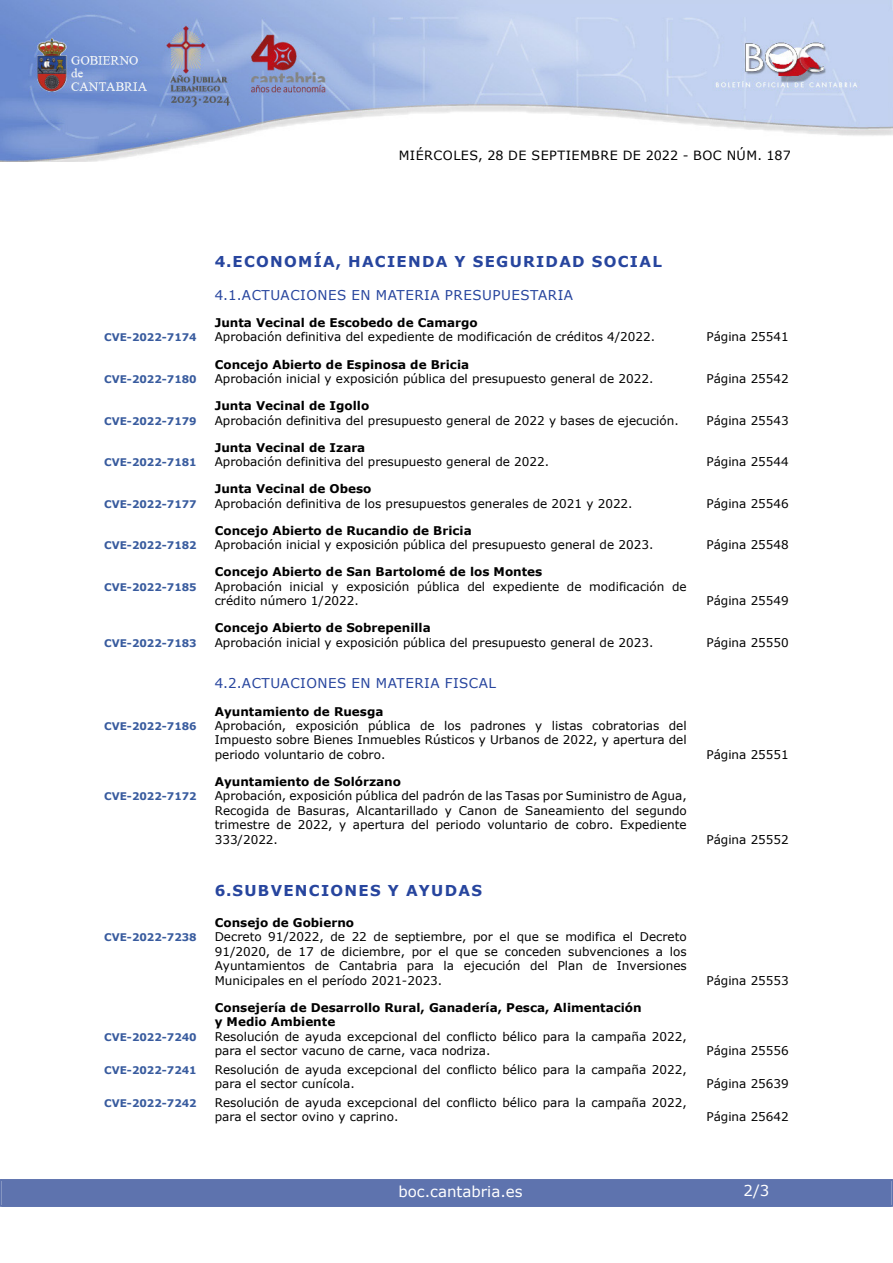
<style>
.page{position:relative;width:893px;height:1263px;background:#fff}
.page>*{position:absolute;margin:0;border:0;box-sizing:border-box;transform-origin:0 0}
.indice_1{font:700 15px "Verdana";letter-spacing:.085em;color:#27459e}
.t1{font:15px "Verdana";color:#fff}
.indice_2{font:13.5px "Verdana";letter-spacing:.035em;color:#27459e}
.t2{font:12.75px "Verdana";letter-spacing:.035em;color:#000}
.indice_4{font:12px/14.4px "Verdana";color:#000}
.indice_3{font:700 12px/14.4px "Verdana";color:#000}
.indice_4-2{font:700 10.5px "Verdana";color:#385b9e}
</style>
<div class="page">
<img style="left:0;top:0;width:893px;height:161px">
<div style="left:2px;top:1180px;width:889px;height:27px;background:#5e73ae"></div>
<div style="left:0;top:1179px;width:893px;height:28px;border:2px solid #5e73ae"></div>
<p class="t2" style="left:399px;top:147px;width:394px">MIÉRCOLES, 28 DE SEPTIEMBRE DE 2022 - BOC NÚM. 187</p>
<h2 class="indice_1" style="left:215px;top:251px;width:449px">4.ECONOMÍA, HACIENDA Y SEGURIDAD SOCIAL</h2>
<h3 class="indice_2" style="left:215px;top:286px;width:360px">4.1.ACTUACIONES EN MATERIA PRESUPUESTARIA</h3>
<h4 class="indice_3" style="left:215px;top:315px;width:265px">Junta Vecinal de Escobedo de Camargo</h4>
<p class="indice_4-2" style="left:104px;top:330px;width:94px">CVE-2022-7174</p>
<p class="indice_4" style="left:215px;top:330px;width:442px">Aprobación definitiva del expediente de modificación de créditos 4/2022.</p>
<p class="indice_4" style="left:706px;top:330px;width:84px">Página 25541</p>
<h4 class="indice_3" style="left:215px;top:357px;width:256px">Concejo Abierto de Espinosa de Bricia</h4>
<p class="indice_4-2" style="left:104px;top:372px;width:94px">CVE-2022-7180</p>
<p class="indice_4" style="left:215px;top:371px;width:440px">Aprobación inicial y exposición pública del presupuesto general de 2022.</p>
<p class="indice_4" style="left:706px;top:371px;width:84px">Página 25542</p>
<h4 class="indice_3" style="left:215px;top:398px;width:156px">Junta Vecinal de Igollo</h4>
<p class="indice_4-2" style="left:104px;top:413px;width:94px">CVE-2022-7179</p>
<p class="indice_4" style="left:215px;top:413px;width:466px">Aprobación definitiva del presupuesto general de 2022 y bases de ejecución.</p>
<p class="indice_4" style="left:706px;top:413px;width:84px">Página 25543</p>
<h4 class="indice_3" style="left:215px;top:440px;width:152px">Junta Vecinal de Izara</h4>
<p class="indice_4-2" style="left:104px;top:455px;width:94px">CVE-2022-7181</p>
<p class="indice_4" style="left:215px;top:454px;width:336px">Aprobación definitiva del presupuesto general de 2022.</p>
<p class="indice_4" style="left:706px;top:454px;width:84px">Página 25544</p>
<h4 class="indice_3" style="left:215px;top:481px;width:158px">Junta Vecinal de Obeso</h4>
<p class="indice_4-2" style="left:104px;top:496px;width:94px">CVE-2022-7177</p>
<p class="indice_4" style="left:215px;top:496px;width:419px">Aprobación definitiva de los presupuestos generales de 2021 y 2022.</p>
<p class="indice_4" style="left:706px;top:496px;width:84px">Página 25546</p>
<h4 class="indice_3" style="left:215px;top:523px;width:258px">Concejo Abierto de Rucandio de Bricia</h4>
<p class="indice_4-2" style="left:104px;top:538px;width:94px">CVE-2022-7182</p>
<p class="indice_4" style="left:215px;top:537px;width:440px">Aprobación inicial y exposición pública del presupuesto general de 2023.</p>
<p class="indice_4" style="left:706px;top:537px;width:84px">Página 25548</p>
<h4 class="indice_3" style="left:215px;top:564px;width:329px">Concejo Abierto de San Bartolomé de los Montes</h4>
<p class="indice_4-2" style="left:104px;top:579px;width:94px">CVE-2022-7185</p>
<p class="indice_4" style="left:215px;top:579px;width:473px">Aprobación inicial y exposición pública del expediente de modificación de crédito número 1/2022.</p>
<p class="indice_4" style="left:706px;top:593px;width:84px">Página 25549</p>
<h4 class="indice_3" style="left:215px;top:620px;width:218px">Concejo Abierto de Sobrepenilla</h4>
<p class="indice_4-2" style="left:104px;top:635px;width:94px">CVE-2022-7183</p>
<p class="indice_4" style="left:215px;top:635px;width:440px">Aprobación inicial y exposición pública del presupuesto general de 2023.</p>
<p class="indice_4" style="left:706px;top:635px;width:84px">Página 25550</p>
<h3 class="indice_2" style="left:215px;top:674px;width:283px">4.2.ACTUACIONES EN MATERIA FISCAL</h3>
<h4 class="indice_3" style="left:215px;top:704px;width:170px">Ayuntamiento de Ruesga</h4>
<p class="indice_4-2" style="left:104px;top:719px;width:94px">CVE-2022-7186</p>
<p class="indice_4" style="left:215px;top:718px;width:473px;text-align:justify">Aprobación, exposición pública de los padrones y listas cobratorias del Impuesto sobre Bienes Inmuebles Rústicos y Urbanos de 2022, y apertura del periodo voluntario de cobro.</p>
<p class="indice_4" style="left:706px;top:747px;width:84px">Página 25551</p>
<h4 class="indice_3" style="left:215px;top:774px;width:188px">Ayuntamiento de Solórzano</h4>
<p class="indice_4-2" style="left:104px;top:789px;width:94px">CVE-2022-7172</p>
<p class="indice_4" style="left:215px;top:789px;width:474px;text-align:justify">Aprobación, exposición pública del padrón de las Tasas por Suministro de Agua, Recogida de Basuras, Alcantarillado y Canon de Saneamiento del segundo trimestre de 2022, y apertura del periodo voluntario de cobro. Expediente 333/2022.</p>
<h2 class="indice_1" style="left:215px;top:879px;width:269px">6.SUBVENCIONES Y AYUDAS</h2>
<h4 class="indice_3" style="left:215px;top:915px;width:141px">Consejo de Gobierno</h4>
<p class="indice_4-2" style="left:104px;top:930px;width:94px">CVE-2022-7238</p>
<p class="indice_4" style="left:215px;top:930px;width:473px;text-align:justify">Decreto 91/2022, de 22 de septiembre, por el que se modifica el Decreto 91/2020, de 17 de diciembre, por el que se conceden subvenciones a los Ayuntamientos de Cantabria para la ejecución del Plan de Inversiones Municipales en el período 2021-2023.</p>
<h4 class="indice_3" style="left:215px;top:1000px;width:428px">Consejería de Desarrollo Rural, Ganadería, Pesca, Alimentación y Medio Ambiente</h4>
<p class="indice_4-2" style="left:104px;top:1029px;width:94px">CVE-2022-7240</p>
<p class="indice_4" style="left:215px;top:1029px;width:473px">Resolución de ayuda excepcional del conflicto bélico para la campaña 2022, para el sector vacuno de carne, vaca nodriza.</p>
<p class="indice_4-2" style="left:104px;top:1062px;width:94px">CVE-2022-7241</p>
<p class="indice_4" style="left:215px;top:1062px;width:473px">Resolución de ayuda excepcional del conflicto bélico para la campaña 2022, para el sector cunícola.</p>
<p class="indice_4-2" style="left:104px;top:1095px;width:94px">CVE-2022-7242</p>
<p class="indice_4" style="left:215px;top:1095px;width:473px">Resolución de ayuda excepcional del conflicto bélico para la campaña 2022, para el sector ovino y caprino.</p>
<p class="indice_4" style="left:706px;top:832px;width:84px">Página 25552</p>
<p class="indice_4" style="left:706px;top:973px;width:84px">Página 25553</p>
<p class="indice_4" style="left:706px;top:1043px;width:84px">Página 25556</p>
<p class="indice_4" style="left:706px;top:1076px;width:84px">Página 25639</p>
<p class="indice_4" style="left:706px;top:1109px;width:84px">Página 25642</p>
<p class="t1" style="left:398px;top:1181px;width:126px">boc.cantabria.es</p>
<p class="t1" style="left:744px;top:1180px;width:27px">2/3</p>
</div>
